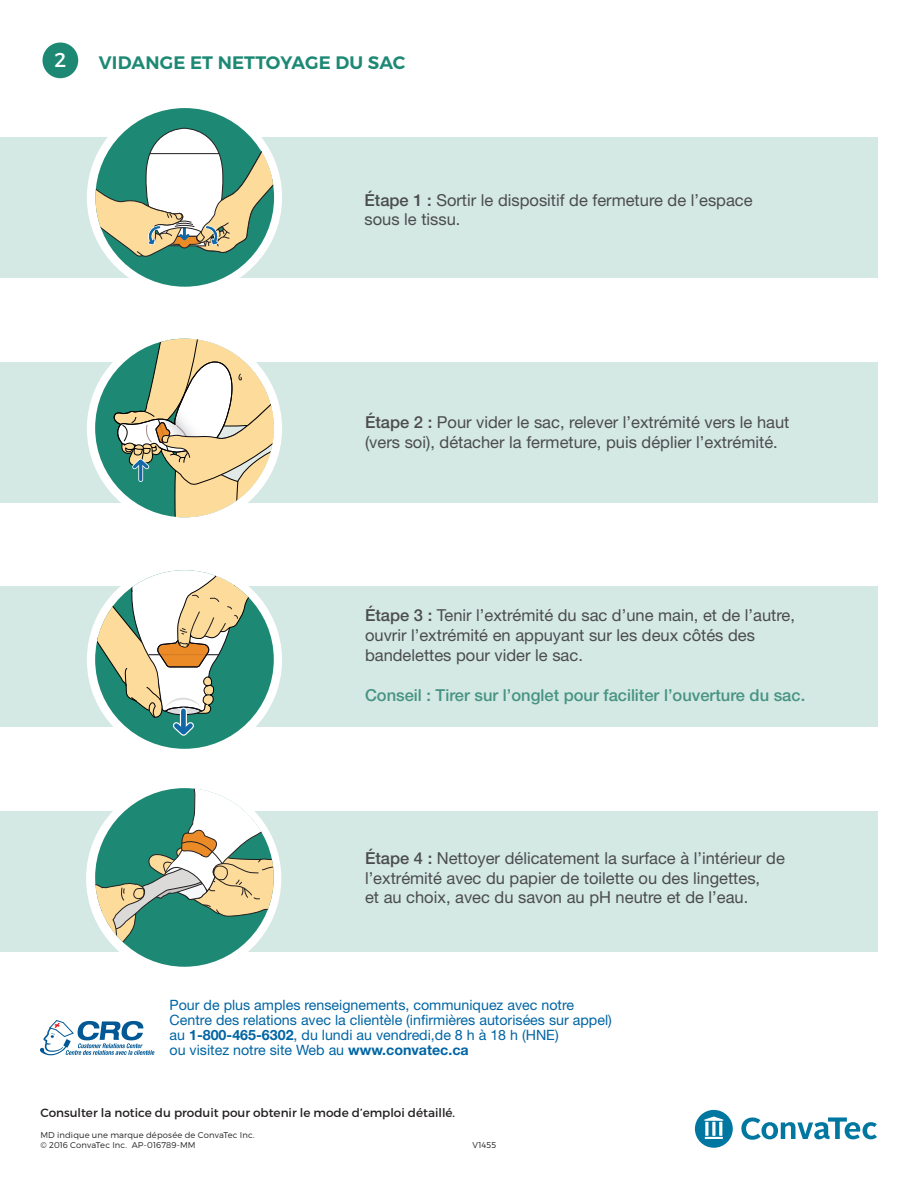
<style>
.page{position:relative;width:918px;height:1188px;background:#fff}
.page>*{position:absolute;margin:0;border:0;box-sizing:border-box;transform-origin:0 0}
.t1{font:20.1px "Montserrat";color:#fff}
.t2{font:600 18px "Montserrat";letter-spacing:.01em;color:#1d8974}
.t3{font:16.5px/19.8px "Helvetica Neue";color:#4b4c4d}
.t4{font:500 16.5px "Helvetica Neue";color:#479483}
.t5{font:14.25px/15px "Helvetica Neue";color:#0065a4}
.t6{font:12px "Montserrat";color:#231f20}
.t7{font:300 8.4px "Montserrat";letter-spacing:.01em;color:#231f20}
.s1{font-weight:500}
.s2{font-weight:700}
</style>
<div class="page">
<div style="left:0;top:138px;width:878px;height:140px;background:#d4e8e4"></div>
<div style="left:0;top:362px;width:878px;height:141px;background:#d4e8e4"></div>
<div style="left:0;top:586px;width:878px;height:141px;background:#d4e8e4"></div>
<div style="left:0;top:811px;width:878px;height:140px;background:#d4e8e4"></div>
<svg style="left:41px;top:41px;width:39px;height:39px"></svg>
<div style="left:43px;top:43px;width:35px;height:35px;background:#1d8974;border-radius:50%"></div>
<div style="left:87px;top:331px;width:195px;height:195px;background:#fff;border-radius:50%"></div>
<div style="left:87px;top:562px;width:195px;height:196px;background:#fff;border-radius:50%"></div>
<svg style="left:86px;top:781px;width:195px;height:195px"></svg>
<svg style="left:741px;top:1117px;width:136px;height:23px"></svg>
<svg style="left:695px;top:1110px;width:38px;height:38px"></svg>
<div style="left:87px;top:100px;width:195px;height:195px;background:#fff;border-radius:50%"></div>
<div style="left:95px;top:339px;width:179px;height:178px;background:#1d8974;border-radius:50%"></div>
<svg style="left:113px;top:339px;width:161px;height:178px"></svg>
<hr style="left:139px;top:462px;width:3px;height:18px;background:#1267a6">
<svg style="left:95px;top:788px;width:179px;height:171px"></svg>
<div style="left:95px;top:570px;width:179px;height:179px;background:#1d8974;border-radius:50%"></div>
<svg style="left:95px;top:570px;width:179px;height:168px"></svg>
<div style="left:181px;top:711px;width:5px;height:21px;background:#1267a6"></div>
<div style="left:95px;top:108px;width:179px;height:179px;background:#1d8974;border-radius:50%"></div>
<svg style="left:95px;top:128px;width:179px;height:130px"></svg>
<svg style="left:40px;top:1020px;width:114px;height:35px"></svg>
<p class="t1" style="left:55px;top:48px;width:13px">2</p>
<p class="t2" style="left:99px;top:51px;width:308px">VIDANGE ET NETTOYAGE DU SAC</p>
<p class="t3" style="left:364px;top:190px;width:390px"><span class="s1">Étape 1 :</span> Sortir le dispositif de fermeture de l’espace sous le tissu.</p>
<p class="t3" style="left:365px;top:412px;width:426px"><span class="s1">Étape 2 :</span> Pour vider le sac, relever l’extrémité vers le haut (vers soi), détacher la fermeture, puis déplier l’extrémité.</p>
<p class="t3" style="left:365px;top:605px;width:432px"><span class="s1">Étape 3 :</span> Tenir l’extrémité du sac d’une main, et de l’autre, ouvrir l’extrémité en appuyant sur les deux côtés des bandelettes pour vider le sac.</p>
<p class="t4" style="left:365px;top:685px;width:442px">Conseil : Tirer sur l’onglet pour faciliter l’ouverture du sac.</p>
<p class="t3" style="left:365px;top:848px;width:421px"><span class="s1">Étape 4 :</span> Nettoyer délicatement la surface à l’intérieur de l’extrémité avec du papier de toilette ou des lingettes,<br>et au choix, avec du savon au pH neutre et de l’eau.</p>
<p class="t5" style="left:170px;top:997px;width:444px">Pour de plus amples renseignements, communiquez avec notre Centre des relations avec la clientèle (infirmières autorisées sur appel) au <span class="s2">1-800-465-6302</span>, du lundi au vendredi,de 8 h à 18 h (HNE)<br>ou visitez notre site Web au <span class="s2">www.convatec.ca</span></p>
<p class="t6" style="left:40px;top:1105px;width:416px">Consulter la notice du produit pour obtenir le mode d’emploi détaillé.</p>
<p class="t7" style="left:40px;top:1130px;width:216px">MD indique une marque déposée de ConvaTec Inc.</p>
<p class="t7" style="left:40px;top:1140px;width:157px">© 2016 ConvaTec Inc. AP-016789-MM</p>
<p class="t7" style="left:473px;top:1140px;width:25px">V1455</p>
</div>
